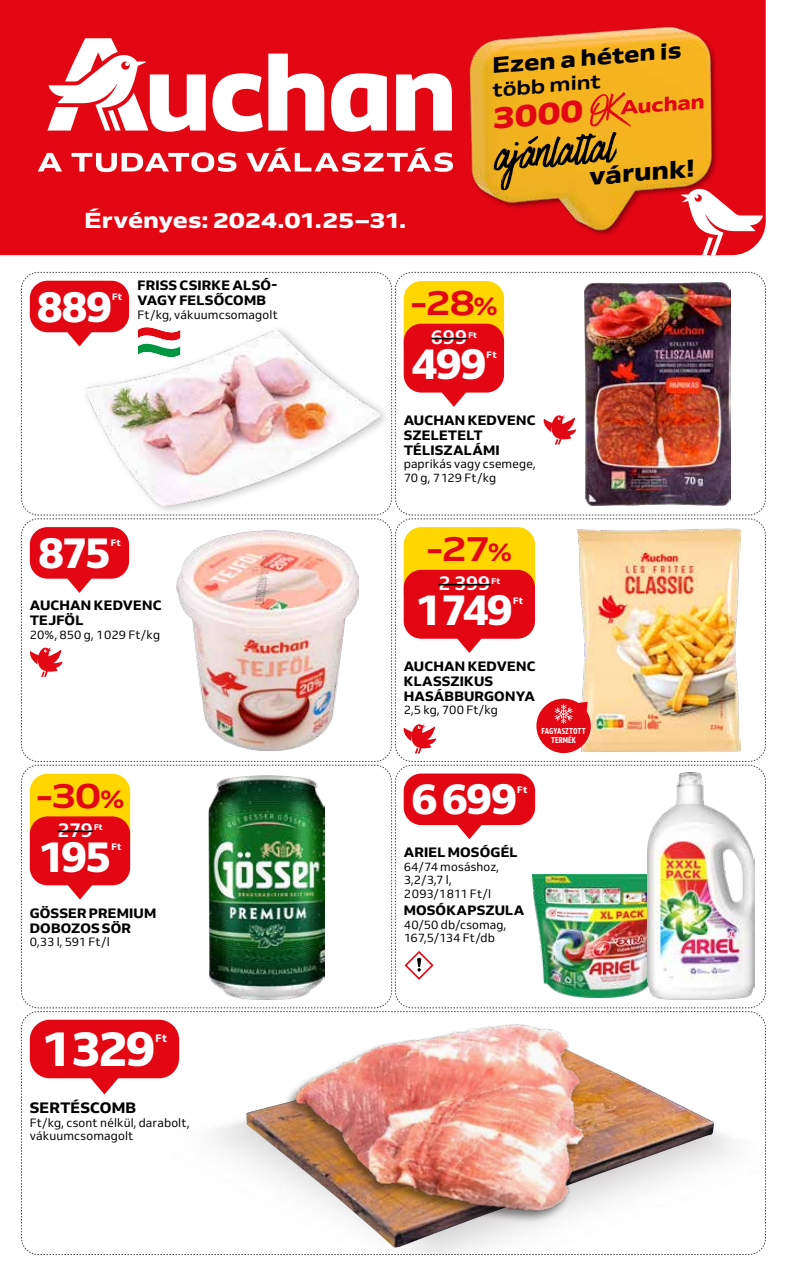
<style>
.page{position:relative;width:787px;height:1276px;background:#fff}
.page>*{position:absolute;margin:0;border:0;box-sizing:border-box;transform-origin:0 0}
.t1{font:51px "Have Heart One MA";color:#000}
.t2{font:800 48.75px "Venn";color:#fff}
.t3{font:800 42.9px "Venn";letter-spacing:-.045em;color:#fff}
.t4{font:700 34.65px "Venn Semi Ex";color:#e30613}
.t5{font:30.3px "Venn Semi Ex X Bold";color:#e30613}
.t6{font:22.05px "Venn Semi Ex X Bold";color:#000}
.t7{font:21.6px "Venn Semi Ex X Bold";letter-spacing:-.015em;color:#fff}
.t8{font:700 19.8px "Venn";letter-spacing:-.01em;color:#fff}
.t9{font:700 19.35px "Venn Semi Ex";color:#000}
.t10{font:800 15px "Venn";letter-spacing:.01em;color:#000}
.t11{font:800 13.5px/15px "Venn";letter-spacing:.015em;color:#000}
.t12{font:12px/13.5px "Venn";letter-spacing:.01em;color:#000}
.t13{font:800 10.65px "Venn";color:#fff}
.t14{font:800 9.3px "Venn";letter-spacing:.015em;color:#fff}
.t15{font:800 condensed 8.4px/9.3px "Venn";letter-spacing:.005em;color:#fff;text-align:center}
.t16{font:800 8.25px "Venn";color:#fff}
.s1{font-size:25.35px}
</style>
<div class="page">
<div style="left:0;top:0;width:765px;height:255px;background:#e30613"></div>
<svg style="left:331px;top:73px;width:56px;height:59px"></svg>
<svg style="left:396px;top:73px;width:56px;height:58px"></svg>
<svg style="left:212px;top:54px;width:112px;height:78px"></svg>
<svg style="left:47px;top:38px;width:159px;height:94px"></svg>
<svg style="left:38px;top:153px;width:24px;height:18px"></svg>
<svg style="left:71px;top:152px;width:165px;height:20px"></svg>
<svg style="left:246px;top:148px;width:207px;height:24px"></svg>
<svg style="left:680px;top:189px;width:83px;height:66px"></svg>
<img style="left:456px;top:18px;width:268px;height:228px">
<svg style="left:590px;top:92px;width:113px;height:37px;background:#f08c1c"></svg>
<img style="left:21px;top:272px;width:745px;height:983px">
<h3 class="t7" style="left:85px;top:207px;width:323px">Érvényes: 2024.01.25 –31.</h3>
<h3 class="t6" style="left:490px;top:52px;width:191px;rotate:-5deg">Ezen a héten is</h3>
<h3 class="t9" style="left:491px;top:78px;width:111px;rotate:-5deg">több mint</h3>
<h3 class="t5" style="left:489px;top:99px;width:93px;rotate:-5deg">3000</h3>
<h1 class="t1" style="left:490px;top:122px;width:201px;rotate:-5deg">ajánlattal<sub>várunk!</sub></h1>
<h3 class="t3" style="left:37px;top:279px;width:77px">889</h3>
<p class="t14" style="left:112px;top:291px;width:12px">Ft</p>
<p class="t11" style="left:138px;top:277px;width:141px">FRISS CSIRKE ALSÓ-<br>VAGY FELSŐCOMB</p>
<p class="t12" style="left:138px;top:307px;width:142px">Ft/kg, vákuumcsomagolt</p>
<h3 class="t3" style="left:38px;top:526px;width:74px">875</h3>
<p class="t14" style="left:111px;top:537px;width:12px">Ft</p>
<p class="t11" style="left:30px;top:597px;width:133px">AUCHAN KEDVENC<br>TEJFÖL</p>
<p class="t12" style="left:30px;top:627px;width:132px">20%, 850 g, 1 029 Ft/kg</p>
<h3 class="t4" style="left:36px;top:774px;width:90px">-30<span class="s1">%</span></h3>
<h3 class="t8" style="left:57px;top:818px;width:37px">279</h3>
<p class="t16" style="left:94px;top:822px;width:10px">Ft</p>
<h3 class="t3" style="left:38px;top:829px;width:74px">195</h3>
<p class="t14" style="left:111px;top:841px;width:12px">Ft</p>
<p class="t11" style="left:30px;top:905px;width:128px">GÖSSER PREMIUM<br>DOBOZOS SÖR</p>
<p class="t12" style="left:30px;top:935px;width:81px">0,33 l, 591 Ft/l</p>
<h2 class="t2" style="left:42px;top:1018px;width:115px">1 329</h2>
<p class="t13" style="left:156px;top:1031px;width:13px">Ft</p>
<p class="t10" style="left:30px;top:1098px;width:108px">SERTÉSCOMB</p>
<p class="t12" style="left:30px;top:1115px;width:161px">Ft/kg, csont nélkül, darabolt, vákuumcsomagolt</p>
<h3 class="t4" style="left:410px;top:281px;width:89px">-28<span class="s1">%</span></h3>
<h3 class="t8" style="left:431px;top:325px;width:38px">699</h3>
<p class="t16" style="left:468px;top:330px;width:10px">Ft</p>
<h3 class="t3" style="left:411px;top:337px;width:77px">499</h3>
<p class="t14" style="left:486px;top:348px;width:12px">Ft</p>
<p class="t11" style="left:404px;top:412px;width:133px">AUCHAN KEDVENC<br>SZELETELT<br>TÉLISZALÁMI</p>
<p class="t12" style="left:404px;top:457px;width:133px">paprikás vagy csemege,<br>70 g, 7 129 Ft/kg</p>
<h3 class="t4" style="left:426px;top:527px;width:88px">-27<span class="s1">%</span></h3>
<h3 class="t8" style="left:438px;top:571px;width:53px">2 399</h3>
<p class="t16" style="left:491px;top:576px;width:10px">Ft</p>
<h3 class="t3" style="left:415px;top:583px;width:99px">1 749</h3>
<p class="t14" style="left:513px;top:594px;width:12px">Ft</p>
<p class="t11" style="left:404px;top:658px;width:133px">AUCHAN KEDVENC<br>KLASSZIKUS<br>HASÁBBURGONYA</p>
<p class="t12" style="left:404px;top:703px;width:96px">2,5 kg, 700 Ft/kg</p>
<p class="t15" style="left:541px;top:726px;width:46px">FAGYASZTOTT<br>TERMÉK</p>
<h3 class="t3" style="left:411px;top:772px;width:107px">6 699</h3>
<p class="t14" style="left:517px;top:784px;width:12px">Ft</p>
<p class="t11" style="left:404px;top:844px;width:115px">ARIEL MOSÓGÉL</p>
<p class="t12" style="left:404px;top:859px;width:97px">64/74 mosáshoz,<br>3,2/3,7 l,<br>2 093/1 811 Ft/l</p>
<p class="t11" style="left:404px;top:902px;width:122px">MOSÓKAPSZULA</p>
<p class="t12" style="left:404px;top:917px;width:104px">40/50 db/csomag,<br>167,5/134 Ft/db</p>
</div>
